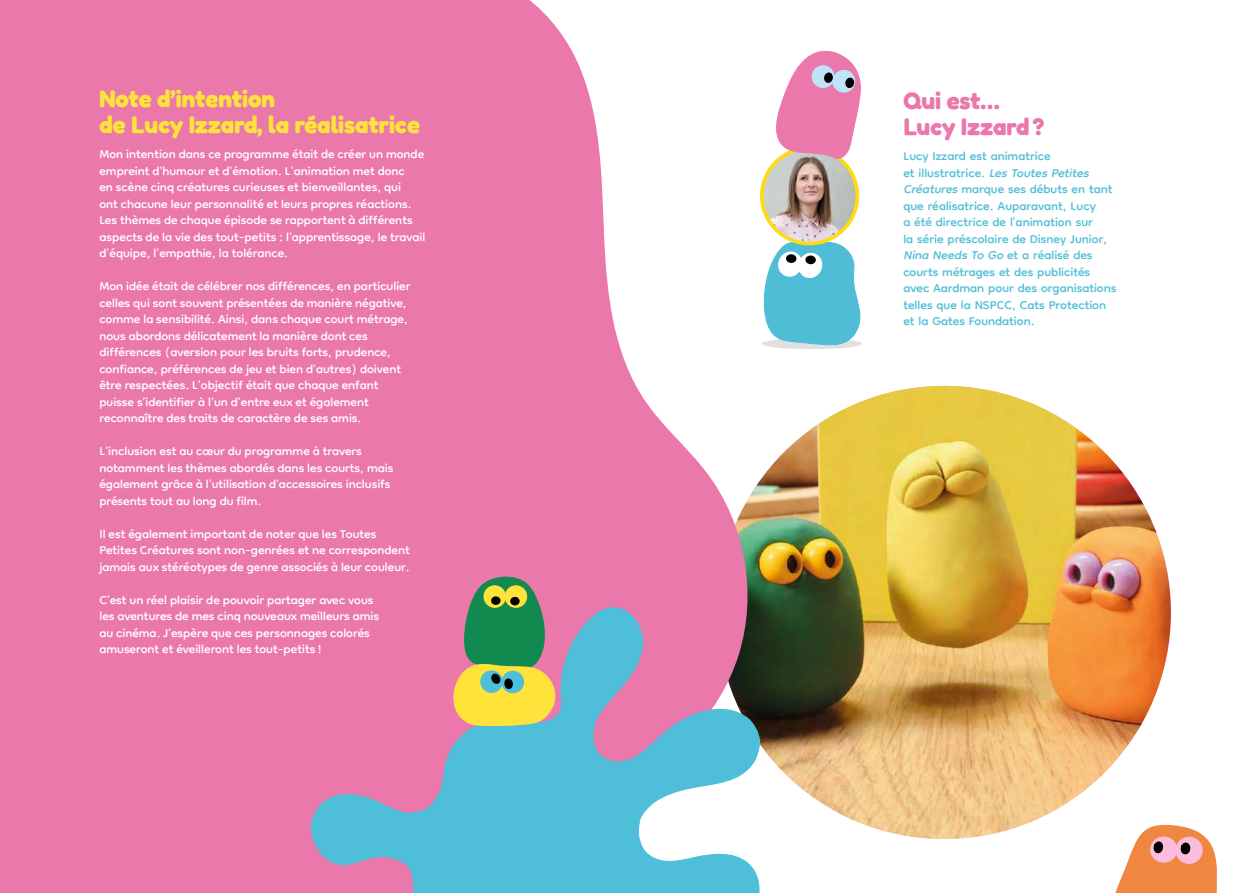
<style>
.page{position:relative;width:1259px;height:893px;background:#fff}
.page>*{position:absolute;margin:0;border:0;box-sizing:border-box;transform-origin:0 0}
.t1{font:300 24px/25.5px "Fredoka";color:#ffe33b}
.t2{font:300 24px/25.5px "Fredoka";color:#eb78ab}
.t3{font:19.5px/16.5px "Dongle";color:#fff}
.t4{font:19.5px/16.5px "Dongle";color:#4fbfd9}
.s1{font-style:italic}
</style>
<div class="page">
<img style="left:717px;top:386px;width:453px;height:453px;border-radius:227px">
<svg style="left:502px;top:0;width:255px;height:607px;fill:#eb78ab"></svg>
<div style="left:0;top:0;width:502px;height:893px;background:#eb78ab"></div>
<svg style="left:310px;top:607px;width:456px;height:286px;fill:#4fbfd9"></svg>
<svg style="left:452px;top:576px;width:103px;height:150px;background:#9ca465"></svg>
<div style="left:510px;top:597px;width:10px;height:8px;background:#000;border-radius:50%"></div>
<div style="left:762px;top:338px;width:100px;height:11px;background:#dfe0df;border-radius:50%"></div>
<svg style="left:1115px;top:824px;width:102px;height:69px"></svg>
<svg style="left:753px;top:48px;width:109px;height:299px"></svg>
<p class="t1" style="left:99px;top:86px;width:322px">Note d’intention<br>de Lucy Izzard, la réalisatrice</p>
<p class="t3" style="left:99px;top:148px;width:327px">Mon intention dans ce programme était de créer un monde empreint d'humour et d'émotion. L'animation met donc<br>en scène cinq créatures curieuses et bienveillantes, qui<br>ont chacune leur personnalité et leurs propres réactions.<br>Les thèmes de chaque épisode se rapportent à différents aspects de la vie des tout-petits : l'apprentissage, le travail d'équipe, l'empathie, la tolérance.</p>
<p class="t3" style="left:99px;top:280px;width:313px">Mon idée était de célébrer nos différences, en particulier celles qui sont souvent présentées de manière négative, comme la sensibilité. Ainsi, dans chaque court métrage, nous abordons délicatement la manière dont ces différences (aversion pour les bruits forts, prudence, confiance, préférences de jeu et bien d'autres) doivent être respectées. L’objectif était que chaque enfant puisse s’identifier à l'un d'entre eux et également reconnaître des traits de caractère de ses amis.</p>
<p class="t3" style="left:99px;top:445px;width:295px">L'inclusion est au cœur du programme à travers notamment les thèmes abordés dans les courts, mais également grâce à l'utilisation d'accessoires inclusifs présents tout au long du film.</p>
<p class="t3" style="left:99px;top:527px;width:312px">Il est également important de noter que les Toutes<br>Petites Créatures sont non-genrées et ne correspondent jamais aux stéréotypes de genre associés à leur couleur.</p>
<p class="t3" style="left:99px;top:593px;width:281px">C’est un réel plaisir de pouvoir partager avec vous les aventures de mes cinq nouveaux meilleurs amis au cinéma. J’espère que ces personnages colorés amuseront et éveilleront les tout-petits!</p>
<p class="t2" style="left:903px;top:88px;width:142px">Qui est…<br>Lucy Izzard?</p>
<p class="t4" style="left:903px;top:150px;width:215px">Lucy Izzard est animatrice<br>et illustratrice. <span class="s1">LesToutesPetites Créatures</span>marque ses débuts en tant que réalisatrice. Auparavant, Lucy<br>a été directrice de l’animation sur<br>la série préscolaire de Disney Junior, <span class="s1">NinaNeedsToGo</span>et a réalisé des courts métrages et des publicités avec Aardman pour des organisations telles que la NSPCC, Cats Protection et la Gates Foundation.</p>
</div>
